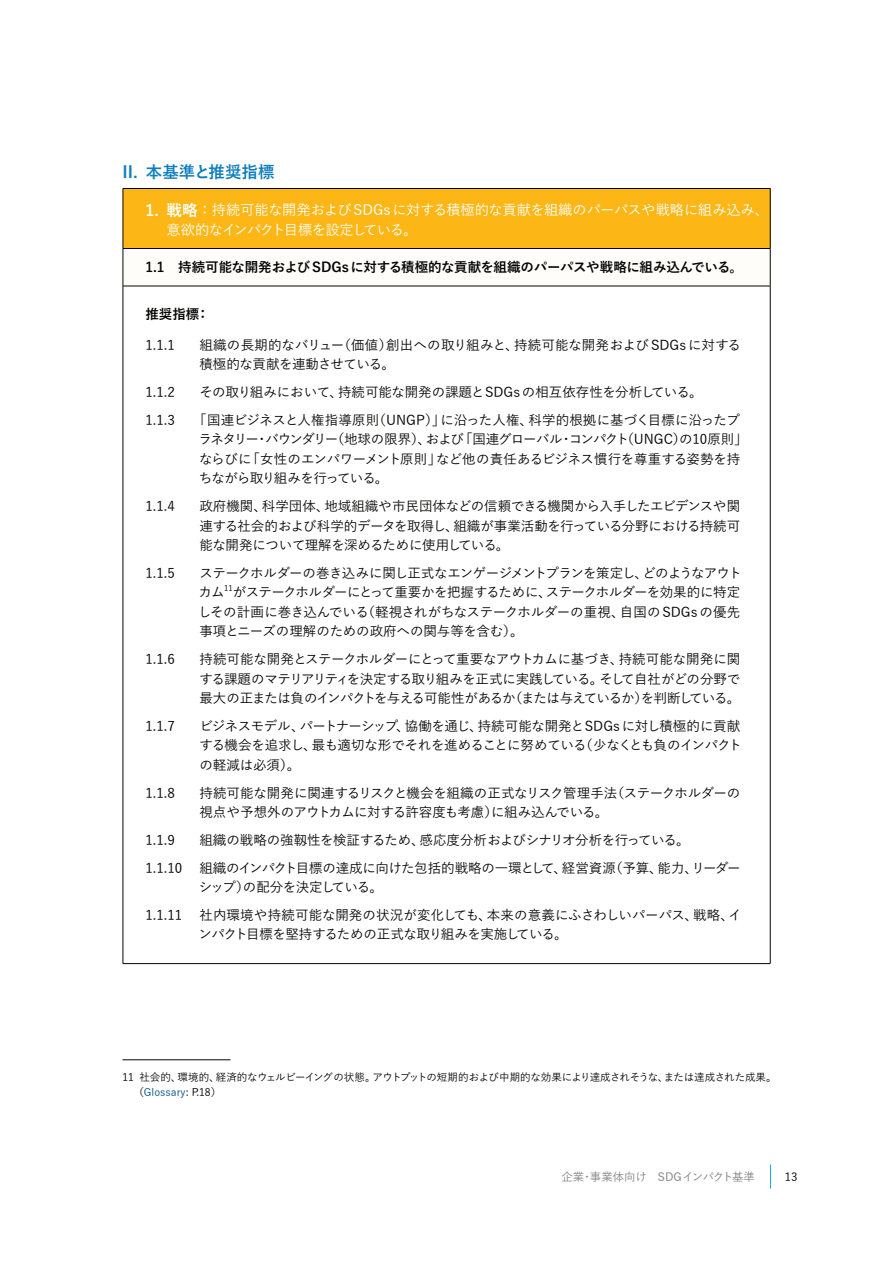
<style>
.page{position:relative;width:893px;height:1263px;background:#fff}
.page>*{position:absolute;margin:0;border:0;box-sizing:border-box;transform-origin:0 0}
.t1{font:700 16.5px "Yu Go Pr 6 N";color:#0d7dbc}
.t2{font:500 14.25px/19.5px "Yu Go";letter-spacing:-.025em;color:#fff}
.t3{font:500 13.5px/19.5px "Yu Go";letter-spacing:-.025em;color:#040503}
.t4{font:500 13.5px/19.5px "Yu Go";color:#040503}
.t5{font:700 13.5px "Yu Go Pr 6 N";letter-spacing:-.01em;color:#040503}
.t6{font:500 13.5px/19.5px "Yu Go";letter-spacing:-.045em;color:#040503}
.t7{font:500 13.5px "Yu Go";letter-spacing:-.005em;color:#040503}
.t8{font:500 11.4px "Yu Go";color:#808180}
.t9{font:500 11.4px "Yu Go";color:#040503}
.t10{font:500 10.5px/15px "Yu Go";letter-spacing:-.01em;color:#040503}
.t11{font:500 7.8px "Yu Go";color:#040503}
.s1{font-family:"Yu Go Pr 6 N";font-weight:700;font-size:15.6px}
.s2{color:#0b558a}
</style>
<div class="page">
<svg style="left:770px;top:1164px;width:1px;height:24px"></svg>
<div style="left:123px;top:188px;width:647px;height:60px;background:#fcb615"></div>
<div style="left:123px;top:248px;width:647px;height:38px;background:#fefdfa"></div>
<hr style="left:123px;top:188px;width:647px;height:1px;background:#040503">
<hr style="left:123px;top:189px;width:1px;height:59px;background:#040503">
<hr style="left:770px;top:189px;width:1px;height:59px;background:#040503">
<hr style="left:770px;top:249px;width:1px;height:37px;background:#040503">
<hr style="left:123px;top:248px;width:647px;height:1px;background:#040503">
<hr style="left:123px;top:249px;width:1px;height:37px;background:#040503">
<hr style="left:123px;top:286px;width:647px;height:1px;background:#040503">
<hr style="left:123px;top:286px;width:1px;height:677px;background:#040503">
<hr style="left:770px;top:286px;width:1px;height:677px;background:#040503">
<hr style="left:123px;top:963px;width:647px;height:1px;background:#040503">
<hr style="left:122px;top:1059px;width:108px;height:1px;background:#040503">
<p class="t1" style="left:122px;top:163px;width:154px">II. 本基準と推奨指標</p>
<p class="t2" style="left:167px;top:198px;width:604px;text-indent:-21px"><span class="s1">1. 戦略</span>：持続可能な開発およびSDGsに対する積極的な貢献を組織のパーパスや戦略に組み込み、意欲的なインパクト目標を設定している。</p>
<p class="t5" style="left:145px;top:260px;width:599px">1.1　持続可能な開発およびSDGsに対する積極的な貢献を組織のパーパスや戦略に組み込んでいる。</p>
<p class="t5" style="left:145px;top:307px;width:66px">推奨指標：</p>
<p class="t3" style="left:145px;top:333px;width:31px">1.1.1</p>
<p class="t4" style="left:199px;top:333px;width:543px">組織の長期的なバリュー（価値）創出への取り組みと、持続可能な開発および SDGsに対する積極的な貢献を連動させている。</p>
<p class="t3" style="left:145px;top:381px;width:31px">1.1.2</p>
<p class="t7" style="left:199px;top:380px;width:505px">その取り組みにおいて、持続可能な開発の課題とSDGsの相互依存性を分析している。</p>
<p class="t3" style="left:145px;top:408px;width:31px">1.1.3</p>
<p class="t3" style="left:198px;top:408px;width:551px;text-indent:-5px">「国連ビジネスと人権指導原則（UNGP）」に沿った人権、科学的根拠に基づく目標に沿ったプラネタリー・バウンダリー（地球の限界）、および「国連グローバル・コンパクト（UNGC）の10原則」ならびに「女性のエンパワーメント原則」など他の責任あるビジネス慣行を尊重する姿勢を持ちながら取り組みを行っている。</p>
<p class="t3" style="left:145px;top:495px;width:31px">1.1.4</p>
<p class="t3" style="left:199px;top:495px;width:542px;text-align:justify">政府機関、科学団体、地域組織や市民団体などの信頼できる機関から入手したエビデンスや関連する社会的および科学的データを取得し、組織が事業活動を行っている分野における持続可能な開発について理解を深めるために使用している。</p>
<p class="t3" style="left:145px;top:561px;width:31px">1.1.5</p>
<p class="t6" style="left:199px;top:561px;width:545px">ステークホルダーの巻き込みに関し正式なエンゲージメントプランを策定し、どのようなアウトカム</p>
<p class="t11" style="left:224px;top:581px;width:10px">11</p>
<p class="t3" style="left:198px;top:581px;width:544px;text-align:justify;text-indent:35px">がステークホルダーにとって重要かを把握するために、ステークホルダーを効果的に特定しその計画に巻き込んでいる（軽視されがちなステークホルダーの重視、自国のSDGsの優先事項とニーズの理解のための政府への関与等を含む）。</p>
<p class="t3" style="left:145px;top:648px;width:31px">1.1.6</p>
<p class="t3" style="left:199px;top:648px;width:542px;text-align:justify">持続可能な開発とステークホルダーにとって重要なアウトカムに基づき、持続可能な開発に関する課題のマテリアリティを決定する取り組みを正式に実践している。そして自社がどの分野で最大の正または負のインパクトを与える可能性があるか（または与えているか）を判断している。</p>
<p class="t3" style="left:145px;top:714px;width:31px">1.1.7</p>
<p class="t3" style="left:199px;top:714px;width:544px">ビジネスモデル、パートナーシップ、協働を通じ、持続可能な開発とSDGsに対し積極的に貢献する機会を追求し、最も適切な形でそれを進めることに努めている（少なくとも負のインパクトの軽減は必須）。</p>
<p class="t3" style="left:145px;top:781px;width:31px">1.1.8</p>
<p class="t3" style="left:199px;top:781px;width:542px">持続可能な開発に関連するリスクと機会を組織の正式なリスク管理手法（ステークホルダーの視点や予想外のアウトカムに対する許容度も考慮）に組み込んでいる。</p>
<p class="t3" style="left:145px;top:828px;width:31px">1.1.9</p>
<p class="t3" style="left:199px;top:828px;width:492px">組織の戦略の強靱性を検証するため、感応度分析およびシナリオ分析を行っている。</p>
<p class="t3" style="left:145px;top:856px;width:38px">1.1.10</p>
<p class="t3" style="left:199px;top:856px;width:543px">組織のインパクト目標の達成に向けた包括的戦略の一環として、経営資源（予算、能力、リーダーシップ）の配分を決定している。</p>
<p class="t3" style="left:145px;top:903px;width:38px">1.1.11</p>
<p class="t3" style="left:198px;top:903px;width:545px">社内環境や持続可能な開発の状況が変化しても、本来の意義にふさわしいパーパス、戦略、インパクト目標を堅持するための正式な取り組みを実施している。</p>
<p class="t10" style="left:133px;top:1068px;width:645px;text-indent:-11px">11 社会的、環境的、経済的なウェルビーイングの状態。アウトプットの短期的および中期的な効果により達成されそうな、または達成された成果。（<span class="s2">Glossary</span>: P.18）</p>
<p class="t8" style="left:561px;top:1166px;width:195px">企業・事業体向け　SDGインパクト基準</p>
<p class="t9" style="left:785px;top:1166px;width:14px">13</p>
</div>
